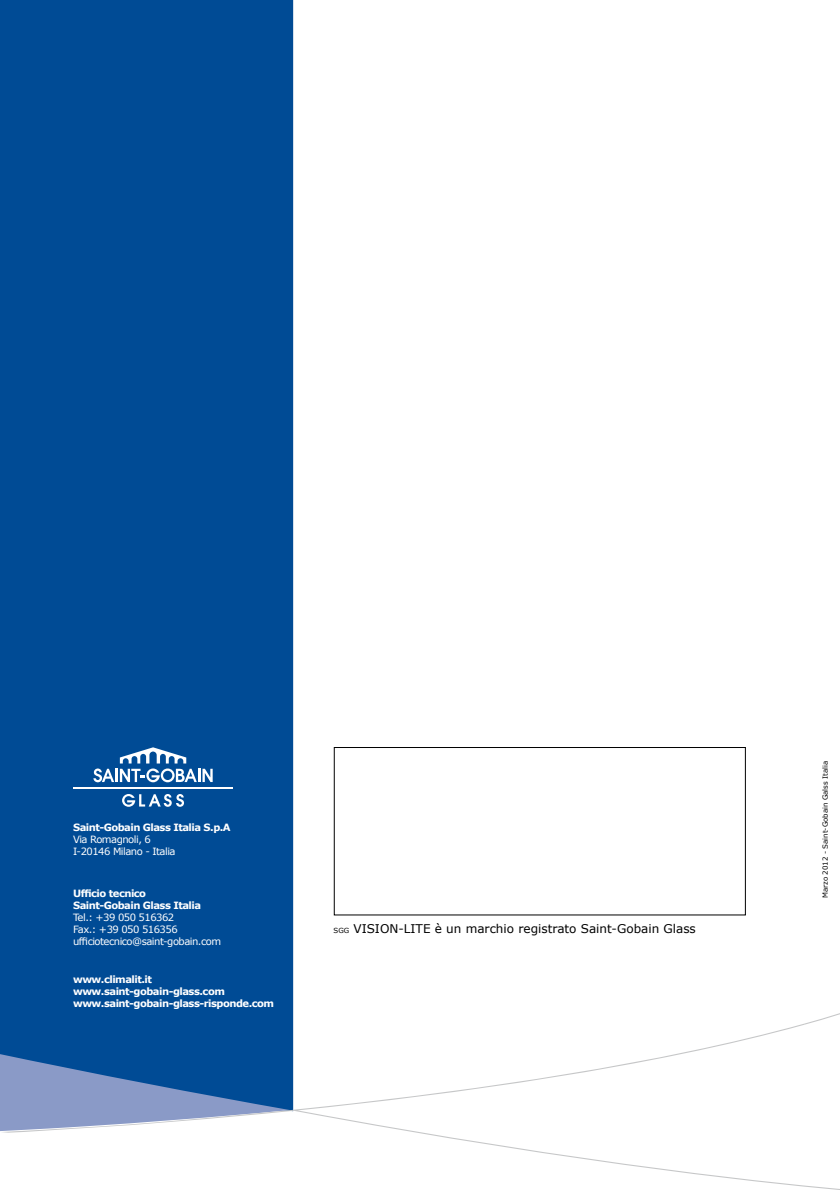
<style>
.page{position:relative;width:840px;height:1191px;background:#fff}
.page>*{position:absolute;margin:0;border:0;box-sizing:border-box;transform-origin:0 0}
.t1{font:12px "Verdana";color:#000}
.t2{font:700 10px/12px "Verdana";letter-spacing:-.05em;color:#fff}
.t3{font:10px/12px "Verdana";letter-spacing:-.05em;color:#fff}
.t4{font:7px "Verdana";color:#000}
.s1{font-size:7px}
</style>
<div class="page">
<div style="left:0;top:0;width:293px;height:1049px;background:#004b95"></div>
<hr style="left:73px;top:787px;width:160px;height:2px;background:#fff">
<svg style="left:93px;top:747px;width:119px;height:35px"></svg>
<svg style="left:122px;top:794px;width:62px;height:12px"></svg>
<div style="left:334px;top:747px;width:411px;height:168px;border:1px solid #000"></div>
<svg style="left:1px;top:1023px;width:838px;height:167px"></svg>
<svg style="left:803px;top:1013px;width:36px;height:11px"></svg>
<p class="t2" style="left:73px;top:821px;width:159px">Saint-Gobain Glass Italia S.p.A</p>
<p class="t3" style="left:73px;top:833px;width:104px">Via Romagnoli, 6<br>I-20146 Milano - Italia</p>
<p class="t2" style="left:73px;top:887px;width:129px">Ufficio tecnico<br>Saint-Gobain Glass Italia</p>
<p class="t3" style="left:73px;top:911px;width:149px">Tel.: +39 050 516362<br>Fax.: +39 050 516356 ufficiotecnico@saint-gobain.com</p>
<p class="t2" style="left:73px;top:973px;width:202px">www.climalit.it www.saint-gobain-glass.com www.saint-gobain-glass-risponde.com</p>
<p class="t1" style="left:333px;top:920px;width:363px"><span class="s1">SGG</span> VISION-LITE è un marchio registrato Saint-Gobain Glass</p>
<p class="t4" style="left:820px;top:898px;width:139px;rotate:-90deg">Marzo 2012 - Saint-Gobain Galss Italia</p>
</div>
